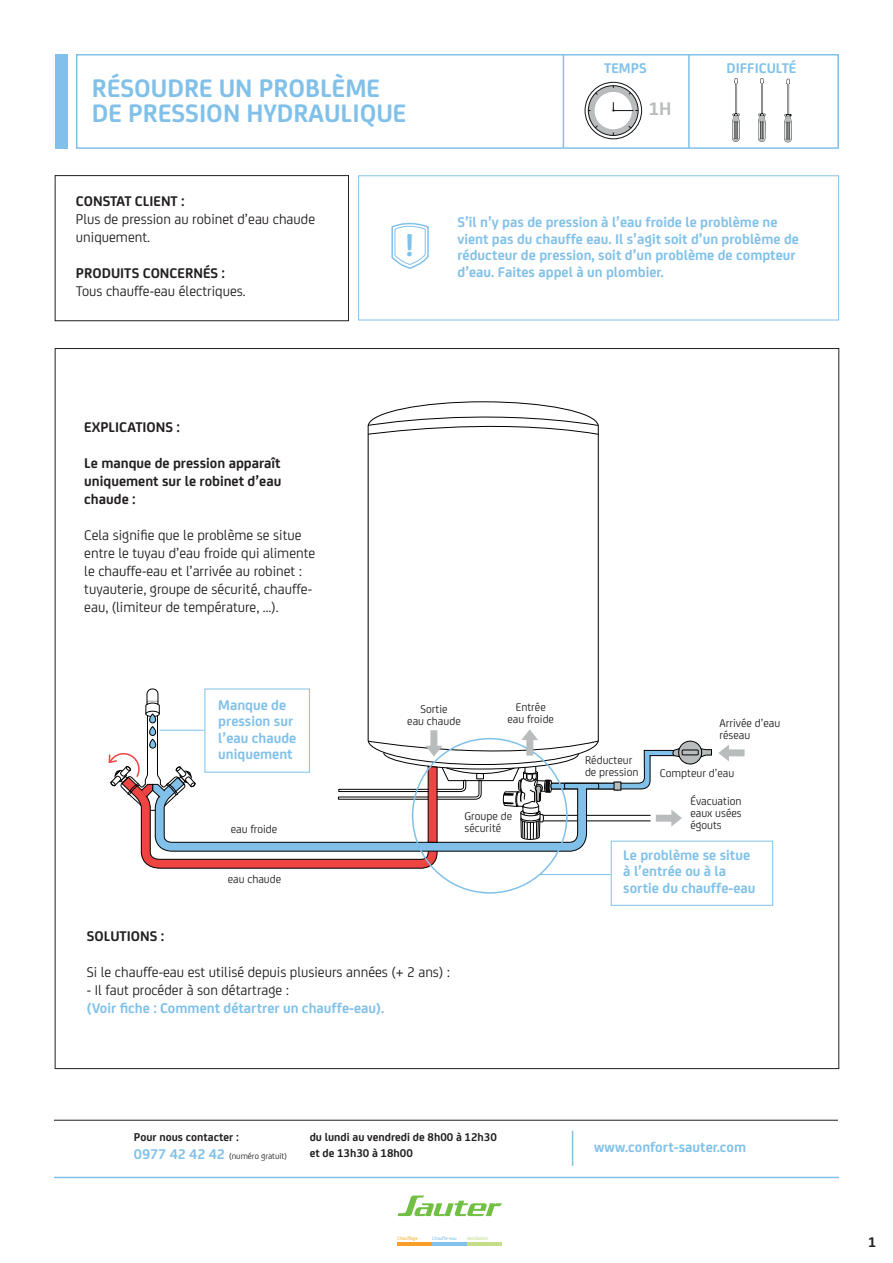
<style>
.page{position:relative;width:893px;height:1263px;background:#fff}
.page>*{position:absolute;margin:0;border:0;box-sizing:border-box;transform-origin:0 0}
.t1{font:700 33px "FS Joey";color:#81c1e9}
.t2{font:700 27px/25.5px "FS Joey";color:#81c1e9}
.t3{font:700 19.5px "FS Joey";color:#b9bcbc}
.t4{font:700 15px/16.5px "FS Joey";color:#81c1e9}
.t5{font:15px/18px "FS Joey";color:#231f20}
.t6{font:700 15px/18px "FS Joey";color:#231f20;text-align:justify}
.t7{font:12px/12px "FS Joey";color:#231f20}
.t8{font:700 12px/16.5px "FS Joey";color:#231f20}
.t9{font:9px "FS Joey";color:#231f20}
.t10{font:500 5.1px "FS Joey";letter-spacing:-.01em;color:#82c1ea}
.t11{font:500 5.1px "FS Joey";letter-spacing:-.015em;color:#c5dd88}
.t12{font:500 5.1px "FS Joey";letter-spacing:-.015em;color:#fbb033}
.s1{font-weight:700;font-size:15px;color:#81c1e9}
</style>
<div class="page">
<svg style="left:701px;top:748px;width:11px;height:9px"></svg>
<svg style="left:368px;top:401px;width:231px;height:287px"></svg>
<svg style="left:368px;top:407px;width:231px;height:28px"></svg>
<svg style="left:679px;top:741px;width:23px;height:23px"></svg>
<div style="left:679px;top:741px;width:23px;height:23px;border:1px solid #000001;border-radius:50%"></div>
<div style="left:682px;top:750px;width:16px;height:5px;background:#b9bcbc"></div>
<div style="left:682px;top:750px;width:16px;height:5px;border:1px solid #000001"></div>
<div style="left:76px;top:54px;width:763px;height:95px;border:2px solid #81c1e9"></div>
<hr style="left:688px;top:54px;width:2px;height:94px;background:#81c1e9">
<hr style="left:563px;top:54px;width:1px;height:94px;background:#81c1e9">
<svg style="left:732px;top:78px;width:8px;height:64px"></svg>
<svg style="left:758px;top:78px;width:8px;height:64px"></svg>
<svg style="left:784px;top:79px;width:8px;height:64px"></svg>
<div style="left:55px;top:54px;width:13px;height:94px;background:#81c1e9"></div>
<hr style="left:54px;top:1177px;width:785px;height:1px;background:#81c1e9">
<div style="left:588px;top:86px;width:50px;height:49px;border:6px solid #b9bcbc;border-radius:50%"></div>
<div style="left:585px;top:82px;width:57px;height:57px;border:1px solid #111314;border-radius:50%"></div>
<div style="left:588px;top:86px;width:50px;height:50px;border:1px solid #111314;border-radius:50%"></div>
<svg style="left:612px;top:102px;width:26px;height:10px"></svg>
<hr style="left:398px;top:1242px;width:34px;height:4px;background:#f89f29">
<hr style="left:432px;top:1242px;width:35px;height:4px;background:#82c1ea">
<hr style="left:467px;top:1242px;width:35px;height:4px;background:#c5dd88">
<svg style="left:398px;top:1195px;width:104px;height:21px"></svg>
<div style="left:55px;top:175px;width:294px;height:146px;border:1px solid #231f20"></div>
<div style="left:358px;top:175px;width:481px;height:145px;border:1px solid #81c1e9"></div>
<svg style="left:391px;top:222px;width:38px;height:47px"></svg>
<div style="left:611px;top:841px;width:162px;height:65px;border:1px solid #81c1e9"></div>
<hr style="left:540px;top:874px;width:71px;height:1px;background:#81c1e9">
<svg style="left:718px;top:745px;width:27px;height:16px"></svg>
<svg style="left:108px;top:688px;width:574px;height:181px"></svg>
<div style="left:614px;top:782px;width:7px;height:8px;background:#b9bcbc"></div>
<hr style="left:572px;top:1131px;width:1px;height:35px;background:#81c1e9">
<hr style="left:54px;top:1120px;width:784px;height:1px;background:#231f20">
<h2 class="t2" style="left:92px;top:73px;width:316px">RÉSOUDRE UN PROBLÈME<br>DE PRESSION HYDRAULIQUE</h2>
<p class="t6" style="left:76px;top:191px;width:110px">CONSTAT CLIENT :</p>
<p class="t5" style="left:76px;top:209px;width:241px">Plus de pression au robinet d’eau chaude uniquement.</p>
<p class="t6" style="left:76px;top:263px;width:151px">PRODUITS CONCERNÉS :</p>
<p class="t5" style="left:76px;top:281px;width:171px">Tous chauffe-eau électriques.</p>
<h1 class="t1" style="left:406px;top:220px;width:9px">!</h1>
<p class="t4" style="left:604px;top:58px;width:44px">TEMPS</p>
<p class="t4" style="left:726px;top:58px;width:71px">DIFFICULTÉ</p>
<h3 class="t3" style="left:649px;top:93px;width:24px">1H</h3>
<p class="t4" style="left:457px;top:213px;width:343px">S’il n’y pas de pression à l’eau froide le problème ne vient pas du chauffe eau. Il s’agit soit d’un problème de réducteur de pression, soit d’un problème de compteur d’eau. Faites appel à un plombier.</p>
<p class="t6" style="left:84px;top:417px;width:97px">EXPLICATIONS :</p>
<p class="t6" style="left:84px;top:453px;width:199px">Le manque de pression apparaît uniquement sur le robinet d’eau chaude :</p>
<p class="t5" style="left:84px;top:525px;width:232px">Cela signifie que le problème se situe entre le tuyau d’eau froide qui alimente le chauffe-eau et l’arrivée au robinet : tuyauterie, groupe de sécurité, chauffe&shy;eau, (limiteur de température, …).</p>
<p class="t4" style="left:218px;top:696px;width:80px">Manque de pression sur l’eau chaude uniquement</p>
<p class="t7" style="left:231px;top:822px;width:48px">eau froide</p>
<p class="t7" style="left:228px;top:872px;width:55px">eau chaude</p>
<p class="t7" style="left:407px;top:702px;width:55px;text-align:center">Sortie<br>eau chaude</p>
<p class="t7" style="left:507px;top:701px;width:48px;text-align:center">Entrée eau froide</p>
<p class="t7" style="left:465px;top:809px;width:49px">Groupe de sécurité</p>
<p class="t6" style="left:87px;top:926px;width:79px">SOLUTIONS :</p>
<p class="t5" style="left:87px;top:962px;width:365px">Si le chauffe-eau est utilisé depuis plusieurs années (+ 2 ans) :</p>
<p class="t5" style="left:87px;top:980px;width:204px">- Il faut procéder à son détartrage :</p>
<p class="t4" style="left:87px;top:998px;width:299px">(Voir fiche : Comment détartrer un chauffe-eau).</p>
<p class="t7" style="left:585px;top:753px;width:55px">Réducteur de pression</p>
<p class="t7" style="left:719px;top:716px;width:62px">Arrivée d’eau réseau</p>
<p class="t7" style="left:660px;top:766px;width:76px">Compteur d’eau</p>
<p class="t7" style="left:690px;top:794px;width:53px;text-align:justify">Évacuation eaux usées égouts</p>
<p class="t4" style="left:623px;top:846px;width:134px">Le problème se situe à l’entrée ou à la sortie du chauffe-eau</p>
<p class="t8" style="left:134px;top:1128px;width:107px">Pour nous contacter :</p>
<p class="t9" style="left:134px;top:1149px;width:154px"><span class="s1">0977 42 42 42</span> (numéro gratuit)</p>
<p class="t8" style="left:310px;top:1128px;width:189px">du lundi au vendredi de 8h00 à 12h30 et de 13h30 à 18h00</p>
<p class="t4" style="left:594px;top:1138px;width:154px">www.confort-sauter.com</p>
<p class="t12" style="left:398px;top:1235px;width:22px">Chauffage</p>
<p class="t10" style="left:432px;top:1235px;width:26px">Chauffe-eau</p>
<p class="t11" style="left:467px;top:1235px;width:23px">Ventilation</p>
<p class="t6" style="left:868px;top:1232px;width:10px">1</p>
</div>
